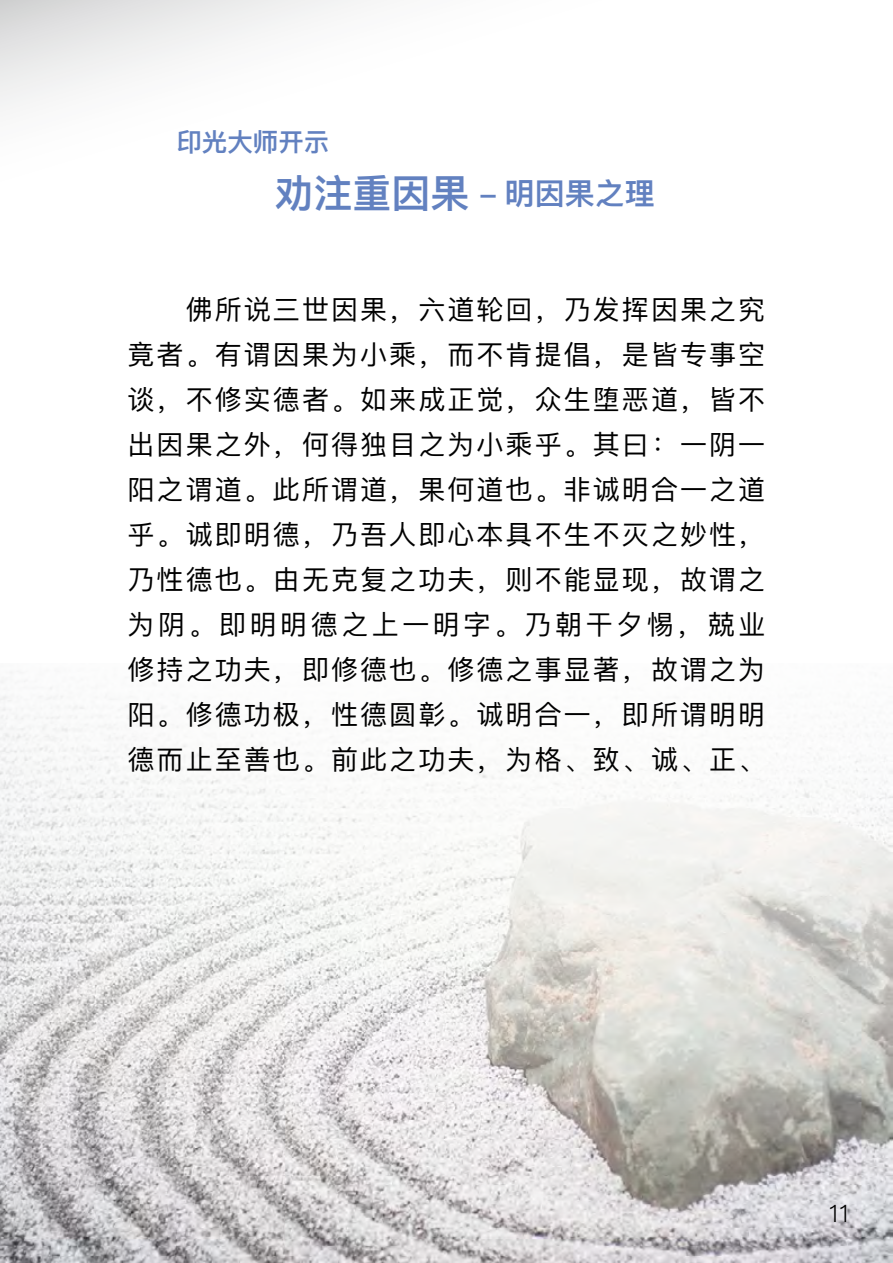
<style>
.page{position:relative;width:893px;height:1263px;background:#fff}
.page>*{position:absolute;margin:0;border:0;box-sizing:border-box;transform-origin:0 0}
.t1{font:600 30px "Ping Fang TC";color:#6281c0}
.t2{font:27px/45px "Ping Fang SC";letter-spacing:.075em;color:#000;text-align:justify}
.t3{font:600 25.5px "Ping Fang SC";color:#6281c0}
.t4{font:300 24px "Ping Fang SC";color:#000}
.s1{font-size:39px}
</style>
<div class="page">
<img style="left:0;top:672px;width:893px;height:591px">
<p class="t3" style="left:176px;top:126px;width:154px">印光大师开示</p>
<p class="t1" style="left:274px;top:175px;width:382px"><span class="s1">劝注重因果</span> - 明因果之理</p>
<p class="t2" style="left:128px;top:286px;width:639px">　　佛所说三世因果，六道轮回，乃发挥因果之究竟者。有谓因果为小乘，而不肯提倡，是皆专事空谈，不修实德者。如来成正觉，众生堕恶道，皆不出因果之外，何得独目之为小乘乎。其曰：一阴一阳之谓道。此所谓道，果何道也。非诚明合一之道乎。诚即明德，乃吾人即心本具不生不灭之妙性，乃性德也。由无克复之功夫，则不能显现，故谓之为阴。即明明德之上一明字。乃朝干夕惕，兢业修持之功夫，即修德也。修德之事显著，故谓之为阳。修德功极，性德圆彰。诚明合一，即所谓明明德而止至善也。前此之功夫，为格、致、诚、正、</p>
<p class="t4" style="left:829px;top:1198px;width:21px">11</p>
</div>
